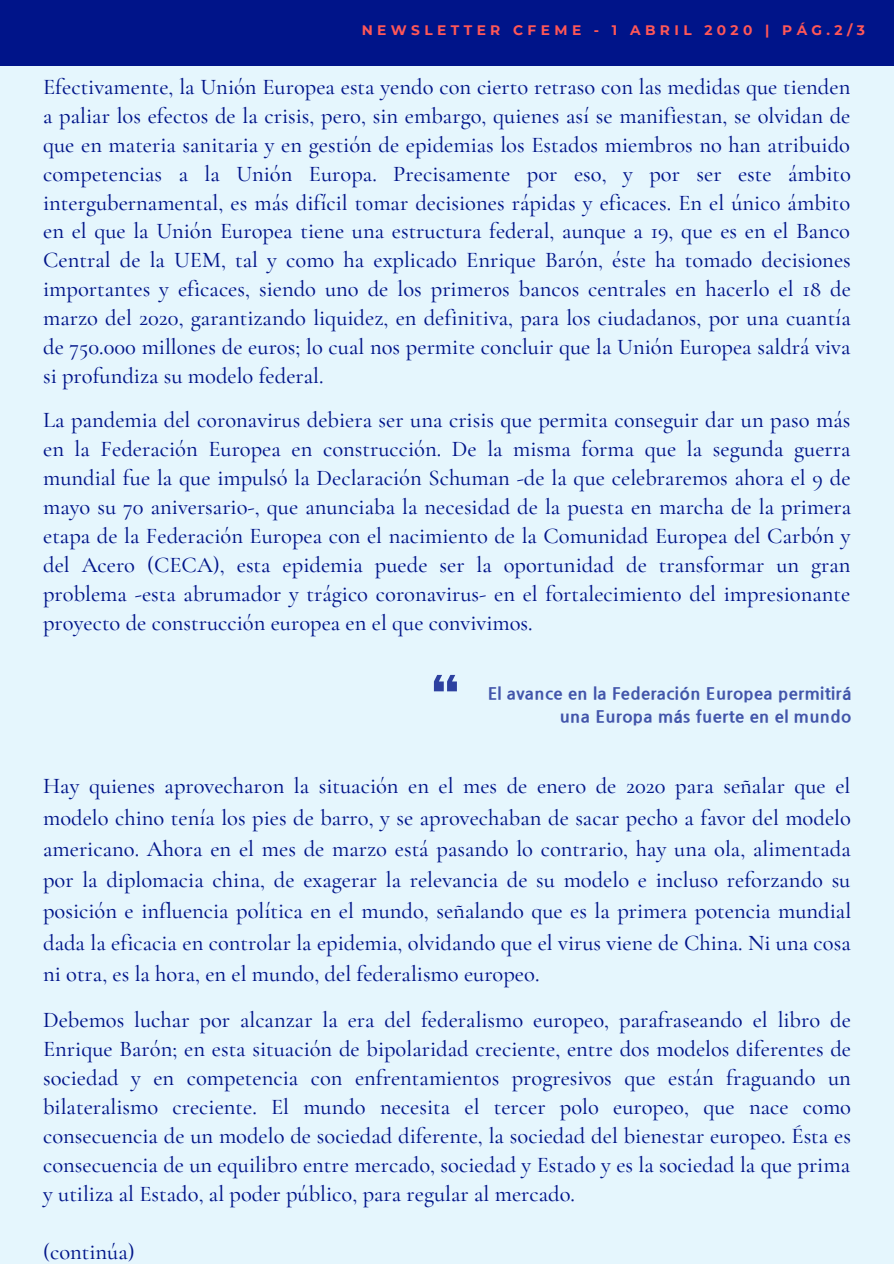
<style>
.page{position:relative;width:894px;height:1264px;background:#fff}
.page>*{position:absolute;margin:0;border:0;box-sizing:border-box;transform-origin:0 0}
.t1{font:500 22.5px/29px "Cormorant Garamond";color:#001489;text-align:justify}
.t2{font:800 16.8px/23.5px "Nanum Gothic";letter-spacing:.02em;color:#001489;text-align:right}
.t3{font:700 13.8px "Montserrat";letter-spacing:.32em;color:#ff5757}
</style>
<div class="page">
<div style="left:0;top:0;width:893px;height:1263px;background:#e5f6fd"></div>
<div style="left:0;top:0;width:893px;height:66px;background:#001489"></div>
<svg style="left:434px;top:675px;width:23px;height:16px"></svg>
<p class="t3" style="left:361px;top:21px;width:504px">NEWSLETTER CFEME - 1 ABRIL 2020 | PÁG.2/3</p>
<p class="t1" style="left:43px;top:72px;width:809px">Efectivamente, la Unión Europea esta yendo con cierto retraso con las medidas que tienden a paliar los efectos de la crisis, pero, sin embargo, quienes así se manifiestan, se olvidan de que en materia sanitaria y en gestión de epidemias los Estados miembros no han atribuido competencias a la Unión Europa. Precisamente por eso, y por ser este ámbito intergubernamental, es más difícil tomar decisiones rápidas y eficaces. En el único ámbito en el que la Unión Europea tiene una estructura federal, aunque a 19, que es en el Banco Central de la UEM, tal y como ha explicado Enrique Barón, éste ha tomado decisiones importantes y eficaces, siendo uno de los primeros bancos centrales en hacerlo el 18 de marzo del 2020, garantizando liquidez, en definitiva, para los ciudadanos, por una cuantía de 750.000 millones de euros; lo cual nos permite concluir que la Unión Europea saldrá viva si profundiza su modelo federal.</p>
<p class="t1" style="left:43px;top:405px;width:809px">La pandemia del coronavirus debiera ser una crisis que permita conseguir dar un paso más en la Federación Europea en construcción. De la misma forma que la segunda guerra mundial fue la que impulsó la Declaración Schuman -de la que celebraremos ahora el 9 de mayo su 70 aniversario-, que anunciaba la necesidad de la puesta en marcha de la primera etapa de la Federación Europea con el nacimiento de la Comunidad Europea del Carbón y del Acero (CECA), esta epidemia puede ser la oportunidad de transformar un gran problema -esta abrumador y trágico coronavirus- en el fortalecimiento del impresionante proyecto de construcción europea en el que convivimos.</p>
<p class="t2" style="left:487px;top:681px;width:365px">El avance en la Federación Europea permitirá una Europa más fuerte en el mundo</p>
<p class="t1" style="left:43px;top:770px;width:809px;line-height:31.2px">Hay quienes aprovecharon la situación en el mes de enero de 2020 para señalar que el modelo chino tenía los pies de barro, y se aprovechaban de sacar pecho a favor del modelo americano. Ahora en el mes de marzo está pasando lo contrario, hay una ola, alimentada por la diplomacia china, de exagerar la relevancia de su modelo e incluso reforzando su posición e influencia política en el mundo, señalando que es la primera potencia mundial dada la eficacia en controlar la epidemia, olvidando que el virus viene de China. Ni una cosa ni otra, es la hora, en el mundo, del federalismo europeo.</p>
<p class="t1" style="left:43px;top:1005px;width:809px">Debemos luchar por alcanzar la era del federalismo europeo, parafraseando el libro de Enrique Barón; en esta situación de bipolaridad creciente, entre dos modelos diferentes de sociedad y en competencia con enfrentamientos progresivos que están fraguando un bilateralismo creciente. El mundo necesita el tercer polo europeo, que nace como consecuencia de un modelo de sociedad diferente, la sociedad del bienestar europeo. Ésta es consecuencia de un equilibro entre mercado, sociedad y Estado y es la sociedad la que prima y utiliza al Estado, al poder público, para regular al mercado.</p>
<p class="t1" style="left:43px;top:1237px;width:93px">(continúa)</p>
</div>
